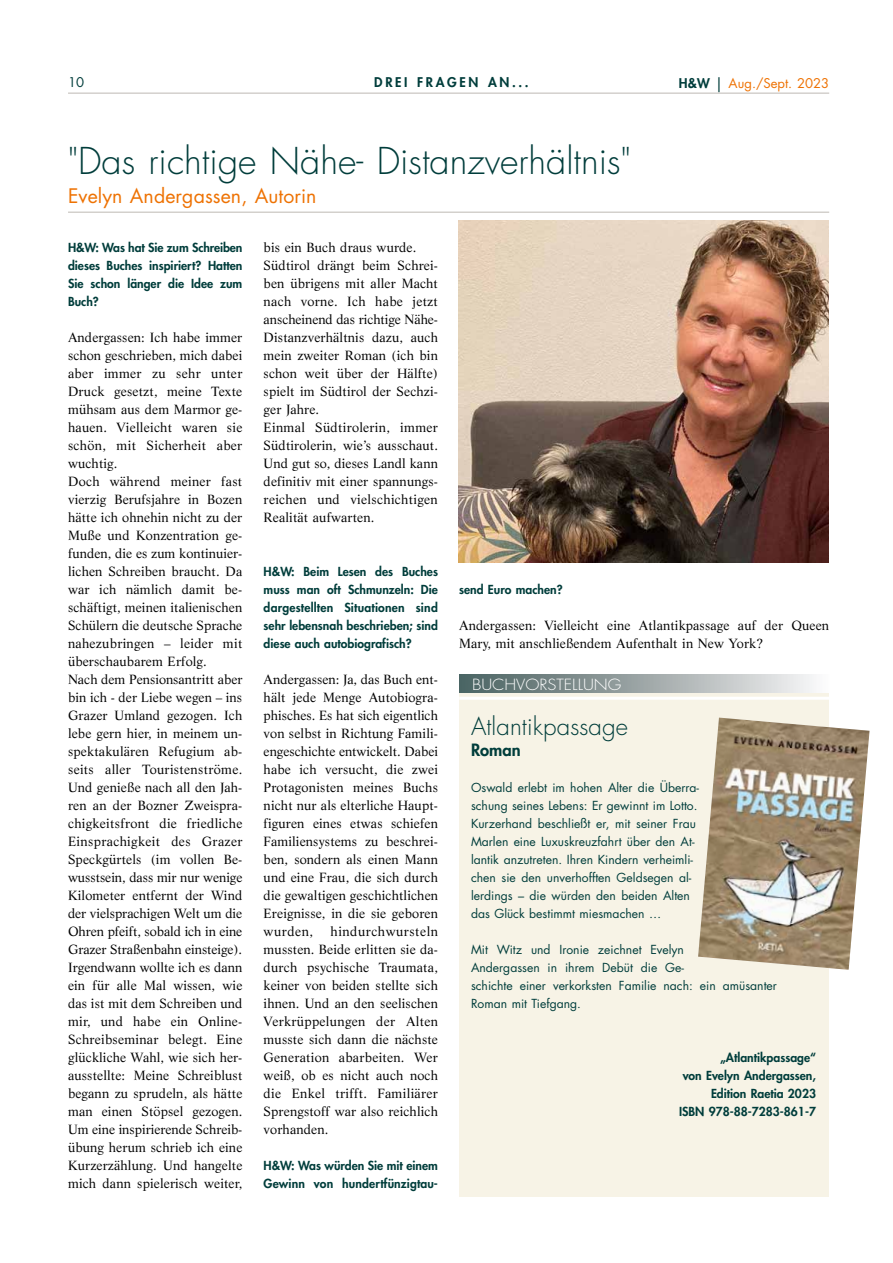
<style>
.page{position:relative;width:893px;height:1263px;background:#fff}
.page>*{position:absolute;margin:0;border:0;box-sizing:border-box;transform-origin:0 0}
.t1{font:300 36px "Futura Std";color:#003d3b}
.t2{font:300 24px "Futura Std";letter-spacing:.005em;color:#003d3b}
.t3{font:19.5px "Futura Std";letter-spacing:.005em;color:#ee7203}
.t4{font:800 16.5px "Futura Std";color:#003d3b}
.t5{font:300 15px "Futura Std";color:#fff;scale:1.1 1}
.t6{font:13.05px/18px "Life LT Std";letter-spacing:.01em;color:#000}
.t7{font:13.05px "Futura Std";color:#ee7203}
.t8{font:800 13.05px "Futura Std";letter-spacing:.2em;color:#003d3b}
.t9{font:13.05px "Futura Std";color:#003d3b}
.t10{font:12.15px/18px "Futura Std";color:#003d3b}
.t11{font:800 12.15px/18px "Futura Std";color:#003d3b;text-align:justify}
.s1{font-weight:800;color:#003d3b}
.s2{font-size:15px;color:#003d3b}
</style>
<div class="page">
<div style="left:459px;top:674px;width:370px;height:522px;background:#f7f3e6"></div>
<hr style="left:459px;top:697px;width:370px;height:3px;background:#fff">
<div style="left:459px;top:674px;width:370px;height:18px;background:linear-gradient(to right,#475e5d,#f9f6f7)"></div>
<img style="left:698px;top:717px;width:171px;height:253px">
<hr style="left:68px;top:212px;width:761px;height:1px;background:#bdb9b3">
<img style="left:458px;top:220px;width:370px;height:342px">
<hr style="left:68px;top:93px;width:761px;height:1px;background:#bdb9b3">
<p class="t9" style="left:68px;top:74px;width:18px">10</p>
<p class="t8" style="left:374px;top:74px;width:156px">DREI FRAGEN AN...</p>
<p class="t7" style="left:679px;top:75px;width:152px"><span class="s1">H&amp;W</span> <span class="s2">|</span> Aug./Sept. 2023</p>
<h1 class="t1" style="left:68px;top:139px;width:564px">"Das richtige Nähe- Distanzverhältnis"</h1>
<h3 class="t3" style="left:68px;top:184px;width:250px">Evelyn Andergassen, Autorin</h3>
<p class="t11" style="left:68px;top:239px;width:176px">H&amp;W: Was hat Sie zum Schreiben dieses Buches inspiriert? Hatten Sie schon länger die Idee zum Buch?</p>
<p class="t6" style="left:68px;top:328px;width:176px">Andergassen: Ich habe immer schon geschrieben, mich dabei aber immer zu sehr unter<br>Druck gesetzt, meine Texte mühsam aus dem Marmor ge&shy;hauen. Vielleicht waren sie schön, mit Sicherheit aber wuchtig.<br>Doch während meiner fast vierzig Berufsjahre in Bozen hätte ich ohnehin nicht zu der<br>Muße und Konzentration ge&shy;funden, die es zum kontinuier&shy;lichen Schreiben braucht. Da war ich nämlich damit be&shy;schäftigt, meinen italienischen<br>Schülern die deutsche Sprache nahezubringen – leider mit überschaubarem Erfolg.<br>Nach dem Pensionsantritt aber bin ich - der Liebe wegen – ins<br>Grazer Umland gezogen. Ich lebe gern hier, in meinem un&shy;spektakulären Refugium ab&shy;seits aller Touristenströme.<br>Und genieße nach all den Jah&shy;ren an der Bozner Zweispra&shy;chigkeitsfront die friedliche<br>Einsprachigkeit des Grazer<br>Speckgürtels (im vollen Be&shy;wusstsein, dass mir nur wenige<br>Kilometer entfernt der Wind der vielsprachigen Welt um die<br>Ohren pfeift, sobald ich in eine<br>Grazer Straßenbahn einsteige).<br>Irgendwann wollte ich es dann ein für alle Mal wissen, wie das ist mit dem Schreiben und mir, und habe ein Online-<br>Schreibseminar belegt. Eine glückliche Wahl, wie sich her&shy;ausstellte: Meine Schreiblust begann zu sprudeln, als hätte man einen Stöpsel gezogen.<br>Um eine inspirierende Schreib&shy;übung herum schrieb ich eine<br>Kurzerzählung. Und hangelte mich dann spielerisch weiter,</p>
<p class="t6" style="left:264px;top:238px;width:176px">bis ein Buch draus wurde.<br>Südtirol drängt beim Schrei&shy;ben übrigens mit aller Macht nach vorne. Ich habe jetzt anscheinend das richtige Nähe-<br>Distanzverhältnis dazu, auch mein zweiter Roman (ich bin schon weit über der Hälfte) spielt im Südtirol der Sechzi&shy;ger Jahre.<br>Einmal Südtirolerin, immer<br>Südtirolerin, wie’s ausschaut.<br>Und gut so, dieses Landl kann definitiv mit einer spannungs&shy;reichen und vielschichtigen<br>Realität aufwarten.</p>
<p class="t11" style="left:264px;top:563px;width:176px">H&amp;W: Beim Lesen des Buches muss man oft Schmunzeln: Die dargestellten Situationen sind sehr lebensnah beschrieben; sind diese auch autobiografisch?</p>
<p class="t6" style="left:264px;top:670px;width:176px;text-align:justify">Andergassen: Ja, das Buch ent&shy;hält jede Menge Autobiogra&shy;phisches. Es hat sich eigentlich von selbst in Richtung Famili&shy;engeschichte entwickelt. Dabei habe ich versucht, die zwei Protagonisten meines Buchs nicht nur als elterliche Haupt&shy;figuren eines etwas schiefen Familiensystems zu beschrei&shy;ben, sondern als einen Mann und eine Frau, die sich durch die gewaltigen geschichtlichen Ereignisse, in die sie geboren wurden,</p>
<p class="t11" style="left:459px;top:581px;width:105px">send Euro machen?</p>
<p class="t6" style="left:459px;top:616px;width:371px">Andergassen: Vielleicht eine Atlantikpassage auf der Queen<br>Mary, mit anschließendem Aufenthalt in New York?</p>
<p class="t5" style="left:472px;top:675px;width:137px">BUCHVORSTELLUNG</p>
<h2 class="t2" style="left:471px;top:711px;width:159px">Atlantikpassage</h2>
<p class="t4" style="left:471px;top:739px;width:51px">Roman</p>
<p class="t10" style="left:471px;top:779px;width:230px">Oswald erlebt im hohen Alter die Überra&shy;schung seines Lebens: Er gewinnt im Lotto.<br>Kurzerhand beschließt er, mit seiner Frau Marlen eine Luxuskreuzfahrt über den At&shy;lantik anzutreten. Ihren Kindern verheimli&shy;chen sie den unverhofften Geldsegen al&shy;lerdings – die würden den beiden Alten das Glück bestimmt miesmachen …</p>
<p class="t10" style="left:471px;top:941px;width:307px">Mit Witz und Ironie zeichnet Evelyn<br>Andergassen in ihrem Debüt die Ge-<br>schichte einer verkorksten Familie nach: ein amüsanter Roman mit Tiefgang.</p>
<p class="t6" style="left:264px;top:922px;width:176px;text-align:justify;text-indent:67px">hindurchwursteln mussten. Beide erlitten sie da&shy;durch psychische Traumata, keiner von beiden stellte sich ihnen. Und an den seelischen Verkrüppelungen der Alten musste sich dann die nächste Generation abarbeiten. Wer weiß, ob es nicht auch noch die Enkel trifft. Familiärer Sprengstoff war also reichlich vorhanden.</p>
<p class="t11" style="left:264px;top:1157px;width:176px">H&amp;W: Was würden Sie mit einem<br>Gewinn von hundertfünzigtau-</p>
<p class="t11" style="left:679px;top:1049px;width:138px;text-align:right">„Atlantikpassage“<br>von Evelyn Andergassen,<br>Edition Raetia 2023<br>ISBN 978-88-7283-861-7</p>
</div>
